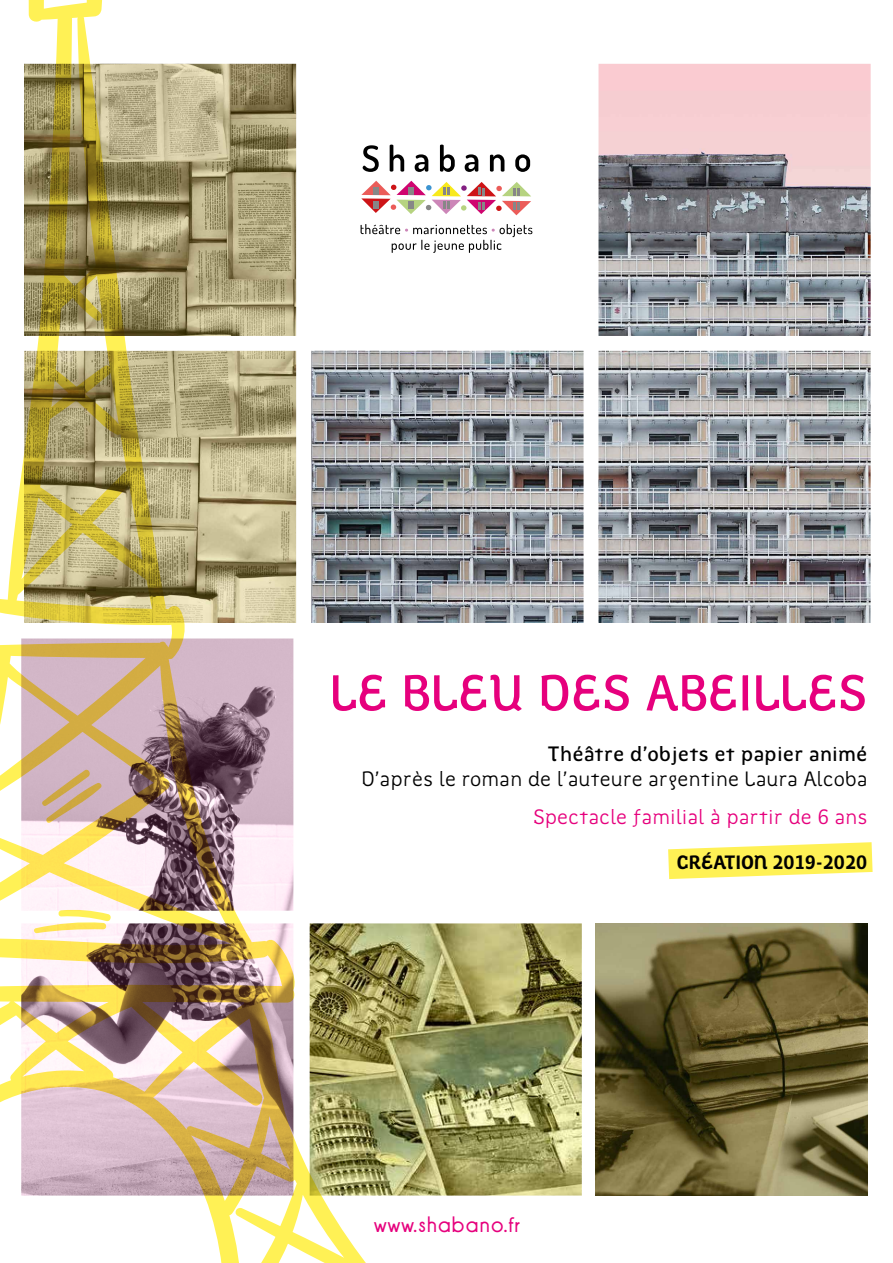
<style>
.page{position:relative;width:893px;height:1263px;background:#fff}
.page>*{position:absolute;margin:0;border:0;box-sizing:border-box;transform-origin:0 0}
.t1{font:500 51px "Spotka Alternate";letter-spacing:-.01em;color:#e6007d}
.t2{font:700 22.5px "Champagne&Limousines";letter-spacing:.055em;color:#e6007d}
.t3{font:21px "Spotka Alternate";color:#000}
.t4{font:21px "Spotka Alternate";color:#e6007d}
.t5{font:500 21px "Spotka Alternate";color:#000}
.t6{font:700 19.5px "Spotka Alternate";color:#000}
</style>
<div class="page">
<img style="left:448px;top:64px;width:423px;height:559px">
<img style="left:448px;top:923px;width:134px;height:272px">
<img style="left:0;top:0;width:448px;height:1263px">
<svg style="left:33px;top:909px;width:80px;height:25px"></svg>
<svg style="left:41px;top:768px;width:62px;height:56px;background:#ceb0a3"></svg>
<img style="left:595px;top:923px;width:272px;height:272px">
<svg style="left:668px;top:842px;width:205px;height:37px"></svg>
<svg style="left:361px;top:181px;width:170px;height:34px"></svg>
<svg style="left:363px;top:145px;width:16px;height:27px"></svg>
<svg style="left:390px;top:145px;width:14px;height:27px"></svg>
<svg style="left:415px;top:154px;width:13px;height:18px"></svg>
<svg style="left:440px;top:145px;width:15px;height:27px"></svg>
<svg style="left:465px;top:154px;width:13px;height:18px"></svg>
<svg style="left:490px;top:154px;width:14px;height:18px"></svg>
<svg style="left:515px;top:154px;width:15px;height:18px"></svg>
<svg style="left:361px;top:224px;width:171px;height:29px"></svg>
<h1 class="t1" style="left:329px;top:665px;width:539px">LE BLEU DES ABEILLES</h1>
<p class="t5" style="left:548px;top:742px;width:321px">Théâtre d’objets et papier animé</p>
<p class="t3" style="left:361px;top:767px;width:507px">D’après le roman de l’auteure argentine Laura Alcoba</p>
<p class="t4" style="left:533px;top:805px;width:336px">Spectacle familial à partir de 6 ans</p>
<p class="t6" style="left:676px;top:851px;width:192px">CRÉATION 2019-2020</p>
<p class="t2" style="left:374px;top:1211px;width:147px">www.shabano.fr</p>
</div>
